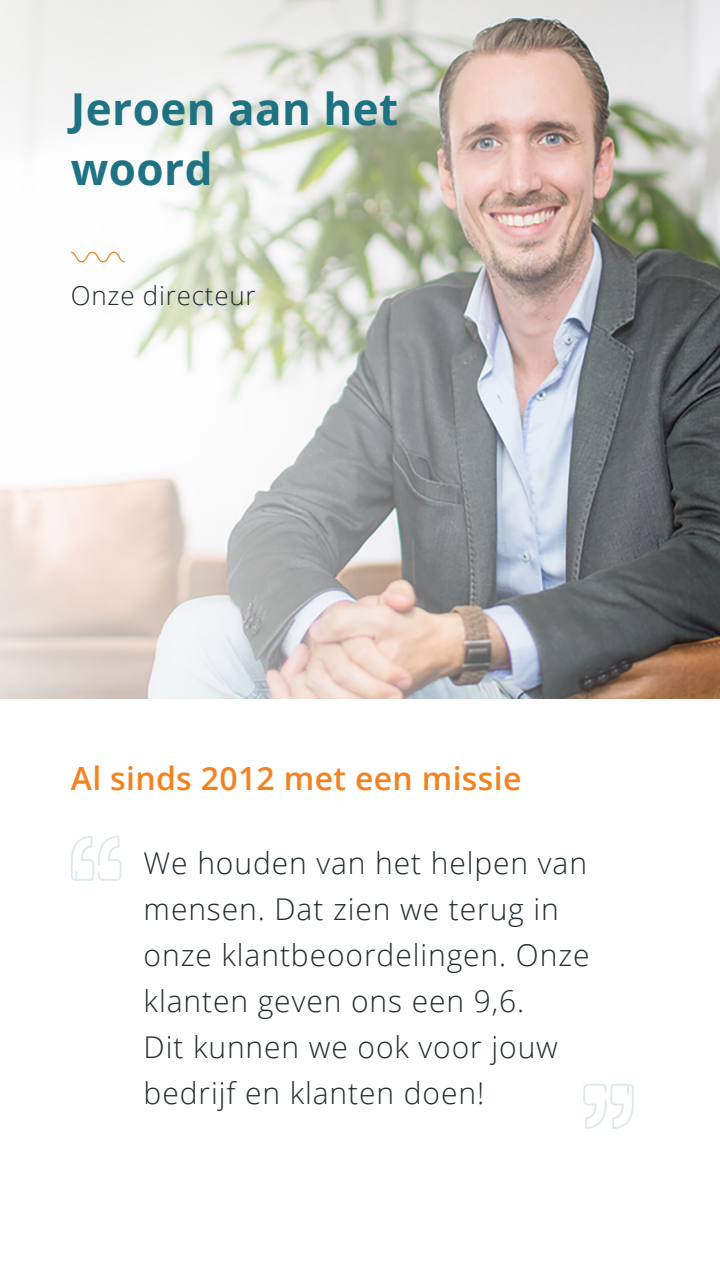
<style>
.page{position:relative;width:720px;height:1280px;background:#fff}
.page>*{position:absolute;margin:0;border:0;box-sizing:border-box;transform-origin:0 0}
.t1{font:700 44px/60px "Open Sans";letter-spacing:.01em;color:#1e7282}
.t2{font:600 32px "Open Sans";letter-spacing:.01em;color:#f58220}
.t3{font:300 30px/46px "Open Sans";letter-spacing:.03em;color:#222c32}
.t4{font:300 26px "Open Sans";letter-spacing:.03em;color:#222c32}
</style>
<div class="page">
<img style="left:690px;top:0;width:30px;height:699px">
<img style="left:0;top:0;width:690px;height:699px">
<svg style="left:71px;top:836px;width:50px;height:45px"></svg>
<svg style="left:583px;top:1084px;width:51px;height:45px"></svg>
<svg style="left:71px;top:252px;width:54px;height:10px"></svg>
<p class="t1" style="left:71px;top:77px;width:329px">Jeroen aan het woord</p>
<p class="t4" style="left:71px;top:278px;width:186px">Onze directeur</p>
<p class="t2" style="left:71px;top:756px;width:452px">Al sinds 2012 met een missie</p>
<p class="t3" style="left:144px;top:839px;width:447px">We houden van het helpen van mensen. Dat zien we terug in onze klantbeoordelingen. Onze klanten geven ons een 9,6.<br>Dit kunnen we ook voor jouw bedrijf en klanten doen!</p>
</div>
